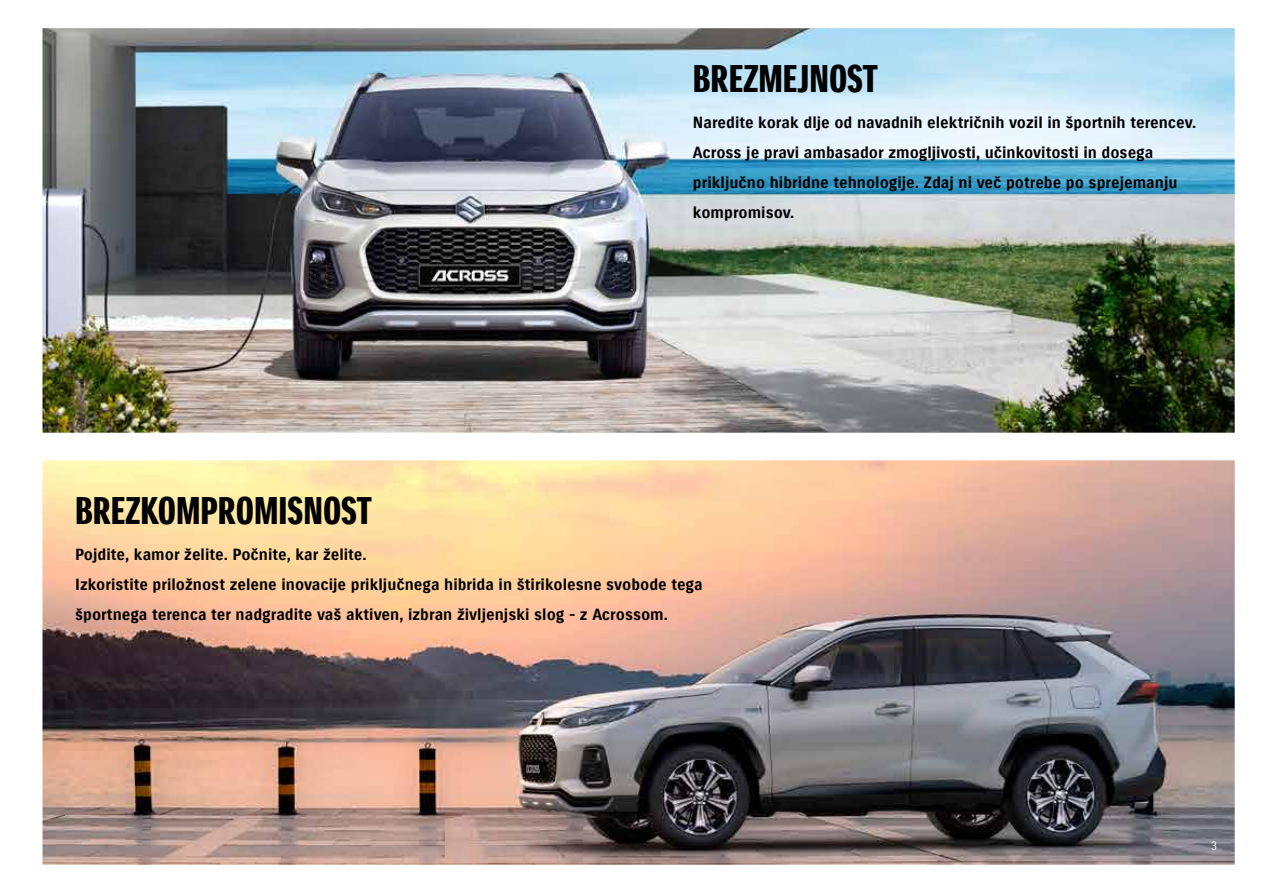
<style>
.page{position:relative;width:1263px;height:893px;background:#fff}
.page>*{position:absolute;margin:0;border:0;box-sizing:border-box;transform-origin:0 0}
.t1{font:37.5px "Suzuki PRO Headline";color:#000}
.t2{font:15.75px/30px "Suzuki PRO Bold";color:#000}
.t3{font:12px "Suzuki PRO Regular";color:#fff}
</style>
<div class="page">
<img style="left:43px;top:28px;width:1192px;height:405px">
<img style="left:43px;top:460px;width:1192px;height:405px">
<h1 class="t1" style="left:693px;top:56px;width:186px">BREZMEJNOST</h1>
<p class="t2" style="left:693px;top:108px;width:505px">Naredite korak dlje od navadnih električnih vozil in športnih terencev.<br>Across je pravi ambasador zmogljivosti, učinkovitosti in dosega priključno hibridne tehnologije. Zdaj ni več potrebe po sprejemanju kompromisov.</p>
<h1 class="t1" style="left:75px;top:488px;width:298px">BREZKOMPROMISNOST</h1>
<p class="t2" style="left:75px;top:540px;width:629px">Pojdite, kamor želite. Počnite, kar želite.<br>Izkoristite priložnost zelene inovacije priključnega hibrida in štirikolesne svobode tega športnega terenca ter nadgradite vaš aktiven, izbran življenjski slog - z Acrossom.</p>
<p class="t3" style="left:1211px;top:839px;width:8px">3</p>
</div>
